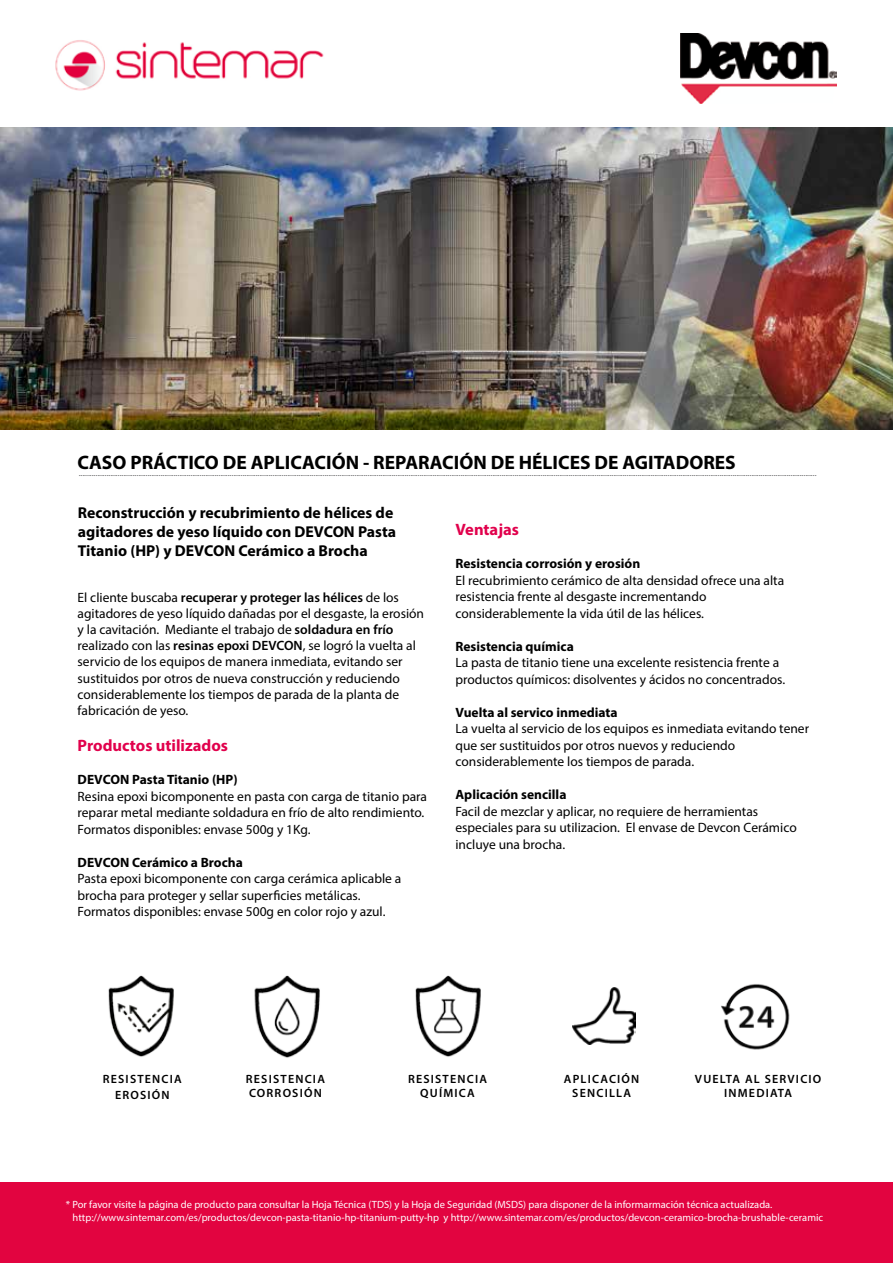
<style>
.page{position:relative;width:893px;height:1263px;background:#fff}
.page>*{position:absolute;margin:0;border:0;box-sizing:border-box;transform-origin:0 0}
.t1{font:700 19.5px "Myriad Pro";color:#000}
.t2{font:700 16.5px "Myriad Pro";color:#e1004c}
.t3{font:700 15.75px/18.9px "Myriad Pro";color:#000}
.t4{font:13.5px/16.5px "Myriad Pro";color:#000}
.t5{font:700 13.5px "Myriad Pro";color:#000}
.t6{font:600 12px/14.4px "Myriad Pro";letter-spacing:.1em;color:#000;text-align:center}
.t7{font:10.5px/12.6px "Myriad Pro";color:#fff}
.t8{font:9px "Myriad Pro";color:#5d5d5f}
.s1{font-weight:600}
</style>
<div class="page">
<img style="left:0;top:128px;width:893px;height:301px">
<div style="left:0;top:1182px;width:893px;height:81px;background:#e20440"></div>
<img style="left:680px;top:34px;width:156px;height:69px">
<img style="left:55px;top:40px;width:269px;height:51px">
<img style="left:254px;top:975px;width:66px;height:83px">
<img style="left:108px;top:975px;width:66px;height:82px">
<img style="left:415px;top:975px;width:66px;height:82px">
<img style="left:572px;top:987px;width:64px;height:57px">
<img style="left:721px;top:984px;width:69px;height:66px">
<h1 class="t1" style="left:77px;top:450px;width:660px">CASO PRÁCTICO DE APLICACIÓN - REPARACIÓN DE HÉLICES DE AGITADORES</h1>
<p class="t8" style="left:79px;top:467px;width:739px">............................................................................................................................................................................................................................................................................................................................................................................................................</p>
<p class="t3" style="left:78px;top:503px;width:320px">Reconstrucción y recubrimiento de hélices de agitadores de yeso líquido con DEVCON Pasta<br>Titanio (HP) y DEVCON Cerámico a Brocha</p>
<p class="t2" style="left:455px;top:519px;width:65px">Ventajas</p>
<p class="t5" style="left:455px;top:555px;width:186px">Resistencia corrosión y erosión</p>
<p class="t4" style="left:455px;top:572px;width:330px">El recubrimiento cerámico de alta densidad ofrece una alta resistencia frente al desgaste incrementando considerablemente la vida útil de las hélices.</p>
<p class="t5" style="left:455px;top:638px;width:120px">Resistencia química</p>
<p class="t4" style="left:455px;top:654px;width:331px">La pasta de titanio tiene una excelente resistencia frente a productos químicos: disolventes y ácidos no concentrados.</p>
<p class="t5" style="left:455px;top:703px;width:164px">Vuelta al servico inmediata</p>
<p class="t4" style="left:455px;top:720px;width:355px">La vuelta al servicio de los equipos es inmediata evitando tener que ser sustituidos por otros nuevos y reduciendo considerablemente los tiempos de parada.</p>
<p class="t5" style="left:455px;top:786px;width:112px">Aplicación sencilla</p>
<p class="t4" style="left:455px;top:803px;width:343px">Facil de mezclar y aplicar, no requiere de herramientas especiales para su utilizacion. El envase de Devcon Cerámico incluye una brocha.</p>
<p class="t4" style="left:78px;top:589px;width:348px">El cliente buscaba <span class="s1">recuperar y proteger las hélices</span> de los agitadores de yeso líquido dañadas por el desgaste, la erosión y la cavitación. Mediante el trabajo de <span class="s1">soldadura en frío </span>realizado con las <span class="s1">resinas epoxi DEVCON</span>, se logró la vuelta al servicio de los equipos de manera inmediata, evitando ser sustituidos por otros de nueva construcción y reduciendo considerablemente los tiempos de parada de la planta de fabricación de yeso.</p>
<p class="t2" style="left:78px;top:735px;width:152px">Productos utilizados</p>
<p class="t5" style="left:78px;top:771px;width:161px">DEVCON Pasta Titanio (HP)</p>
<p class="t4" style="left:78px;top:788px;width:351px">Resina epoxi bicomponente en pasta con carga de titanio para reparar metal mediante soldadura en frío de alto rendimiento.<br>Formatos disponibles: envase 500g y 1Kg.</p>
<p class="t5" style="left:78px;top:853px;width:167px">DEVCON Cerámico a Brocha</p>
<p class="t4" style="left:78px;top:870px;width:325px">Pasta epoxi bicomponente con carga cerámica aplicable a brocha para proteger y sellar superficies metálicas.<br>Formatos disponibles: envase 500g en color rojo y azul.</p>
<p class="t6" style="left:103px;top:1070px;width:81px;line-height:16.2px">RESISTENCIA<br>EROSIÓN</p>
<p class="t6" style="left:408px;top:1071px;width:81px">RESISTENCIA<br>QUÍMICA</p>
<p class="t6" style="left:564px;top:1071px;width:77px">APLICACIÓN<br>SENCILLA</p>
<p class="t6" style="left:246px;top:1071px;width:81px;text-align:left">RESISTENCIA<br>CORROSIÓN</p>
<p class="t6" style="left:695px;top:1071px;width:128px">VUELTA AL SERVICIO<br>INMEDIATA</p>
<p class="t7" style="left:73px;top:1198px;width:752px;text-indent:-7px">* Por favor visite la página de producto para consultar la Hoja Técnica (TDS) y la Hoja de Seguridad (MSDS) para disponer de la informarmación técnica actualizada. http://www.sintemar.com/es/productos/devcon-pasta-titanio-hp-titanium-putty-hp y http://www.sintemar.com/es/productos/devcon-ceramico-brocha-brushable-ceramic</p>
</div>
